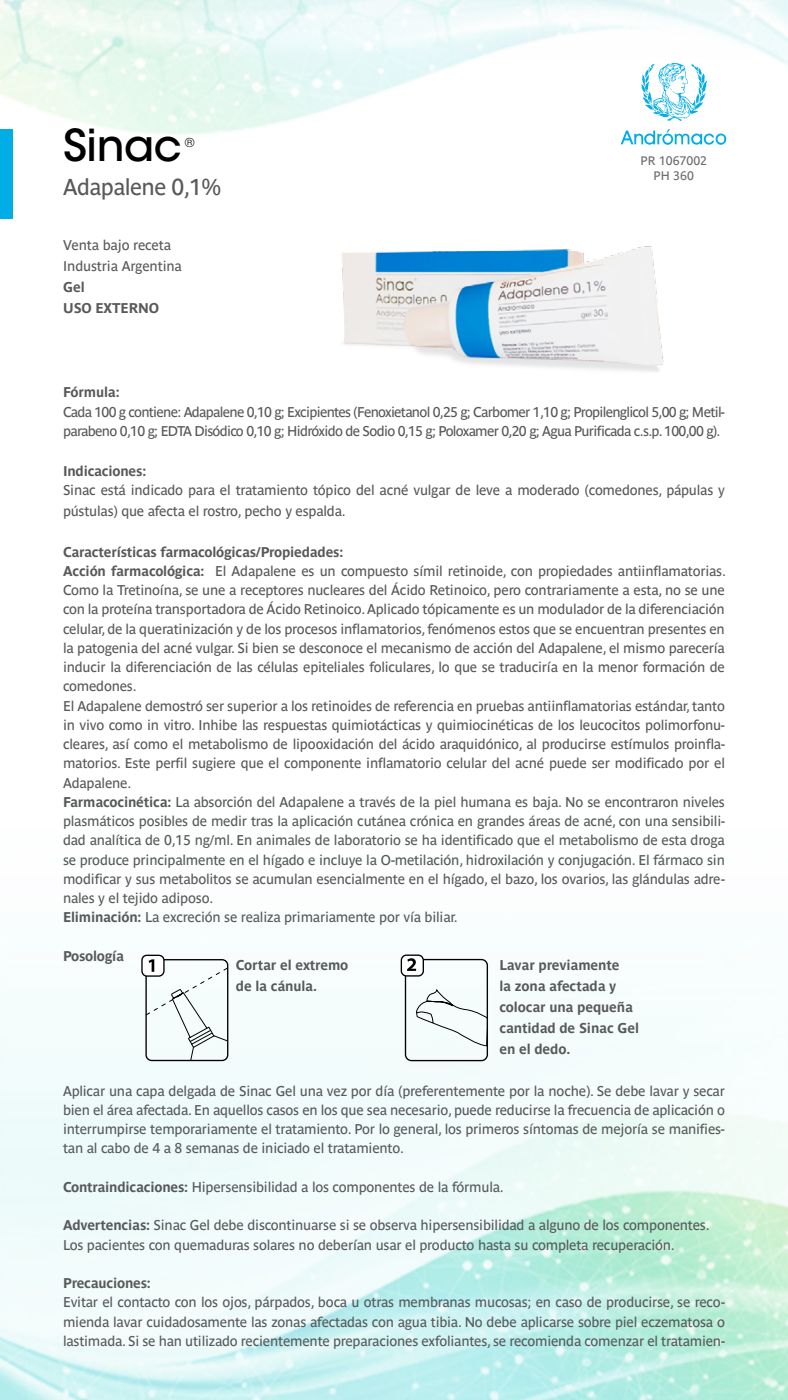
<style>
.page{position:relative;width:788px;height:1400px;background:#fff}
.page>*{position:absolute;margin:0;border:0;box-sizing:border-box;transform-origin:0 0}
.t1{font:500 43.75px "ITC Avant Garde Std";letter-spacing:-.01em;color:#000}
.t2{font:22.75px "Parisine Std";letter-spacing:-.025em;color:#58595b}
.t3{font:14px/19.2px "Parisine Std";letter-spacing:-.015em;color:#58595b}
.t4{font:14px/19.2px "Parisine Std";letter-spacing:-.05em;color:#58595b}
.t5{font:700 14px/21px "Parisine Std";letter-spacing:-.01em;color:#58595b}
.t6{font:12.25px/14.7px "Parisine Std";color:#6d6e71;text-align:center}
.t7{font:12.25px "ITC Avant Garde Std";color:#000}
.s1{font-weight:700}
</style>
<div class="page">
<img style="left:0;top:0;width:788px;height:1400px">
<div style="left:0;top:130px;width:12px;height:89px;background:#00ade7"></div>
<svg style="left:641px;top:63px;width:66px;height:58px"></svg>
<svg style="left:620px;top:129px;width:106px;height:16px"></svg>
<img style="left:274px;top:168px;width:431px;height:261px">
<svg style="left:401px;top:955px;width:22px;height:21px"></svg>
<div style="left:400px;top:955px;width:24px;height:22px;border:1px solid #000;border-radius:5px"></div>
<svg style="left:404px;top:958px;width:84px;height:104px"></svg>
<div style="left:142px;top:955px;width:22px;height:21px;background:#fff;border-radius:5px"></div>
<div style="left:141px;top:955px;width:24px;height:22px;border:1px solid #000;border-radius:5px"></div>
<svg style="left:145px;top:958px;width:84px;height:104px"></svg>
<h1 class="t1" style="left:63px;top:118px;width:120px">Sinac</h1>
<p class="t7" style="left:185px;top:135px;width:11px">®</p>
<h2 class="t2" style="left:63px;top:173px;width:159px">Adapalene 0,1%</h2>
<p class="t3" style="left:63px;top:234px;width:120px;line-height:21px">Venta bajo receta<br>Industria Argentina</p>
<p class="t5" style="left:63px;top:276px;width:97px">Gel<br>USO EXTERNO</p>
<p class="t6" style="left:640px;top:153px;width:68px">PR 1067002<br>PH 360</p>
<p class="t5" style="left:63px;top:382px;width:58px">Fórmula:</p>
<p class="t4" style="left:63px;top:402px;width:663px">Cada 100 g contiene: Adapalene 0,10 g; Excipientes (Fenoxietanol 0,25 g; Carbomer 1,10 g; Propilenglicol 5,00 g; Metil&shy;parabeno 0,10 g; EDTA Disódico 0,10 g; Hidróxido de Sodio 0,15 g; Poloxamer 0,20 g; Agua Purificada c.s.p. 100,00 g).</p>
<p class="t5" style="left:63px;top:461px;width:85px">Indicaciones:</p>
<p class="t3" style="left:63px;top:480px;width:663px;line-height:21px">Sinac está indicado para el tratamiento tópico del acné vulgar de leve a moderado (comedones, pápulas y pústulas) que afecta el rostro, pecho y espalda.</p>
<p class="t3" style="left:63px;top:542px;width:664px"><span class="s1">Características farmacológicas/Propiedades:<br>Acción farmacológica:</span> El Adapalene es un compuesto símil retinoide, con propiedades antiinflamatorias.<br>Como la Tretinoína, se une a receptores nucleares del Ácido Retinoico, pero contrariamente a esta, no se une con la proteína transportadora de Ácido Retinoico. Aplicado tópicamente es un modulador de la diferenciación celular, de la queratinización y de los procesos inflamatorios, fenómenos estos que se encuentran presentes en la patogenia del acné vulgar. Si bien se desconoce el mecanismo de acción del Adapalene, el mismo parecería inducir la diferenciación de las células epiteliales foliculares, lo que se traduciría en la menor formación de comedones.<br>El Adapalene demostró ser superior a los retinoides de referencia en pruebas antiinflamatorias estándar, tanto in vivo como in vitro. Inhibe las respuestas quimiotácticas y quimiocinéticas de los leucocitos polimorfonu&shy;cleares, así como el metabolismo de lipooxidación del ácido araquidónico, al producirse estímulos proinfla&shy;matorios. Este perfil sugiere que el componente inflamatorio celular del acné puede ser modificado por el Adapalene.<br><span class="s1">Farmacocinética:</span> La absorción del Adapalene a través de la piel humana es baja. No se encontraron niveles plasmáticos posibles de medir tras la aplicación cutánea crónica en grandes áreas de acné, con una sensibili&shy;dad analítica de 0,15 ng/ml. En animales de laboratorio se ha identificado que el metabolismo de esta droga se produce principalmente en el hígado e incluye la O-metilación, hidroxilación y conjugación. El fármaco sin modificar y sus metabolitos se acumulan esencialmente en el hígado, el bazo, los ovarios, las glándulas adre&shy;nales y el tejido adiposo.<br><span class="s1">Eliminación:</span> La excreción se realiza primariamente por vía biliar.</p>
<p class="t5" style="left:63px;top:945px;width:63px">Posología</p>
<p class="t5" style="left:499px;top:955px;width:141px">Lavar previamente<br>la zona afectada y colocar una pequeña cantidad de Sinac Gel en el dedo.</p>
<p class="t5" style="left:236px;top:955px;width:114px">Cortar el extremo de la cánula.</p>
<p class="t3" style="left:63px;top:1081px;width:663px;text-align:justify">Aplicar una capa delgada de Sinac Gel una vez por día (preferentemente por la noche). Se debe lavar y secar bien el área afectada. En aquellos casos en los que sea necesario, puede reducirse la frecuencia de aplicación o interrumpirse temporariamente el tratamiento. Por lo general, los primeros síntomas de mejoría se manifies&shy;tan al cabo de 4 a 8 semanas de iniciado el tratamiento.</p>
<p class="t3" style="left:63px;top:1177px;width:442px"><span class="s1">Contraindicaciones:</span> Hipersensibilidad a los componentes de la fórmula.</p>
<p class="t3" style="left:63px;top:1216px;width:648px"><span class="s1">Advertencias:</span> Sinac Gel debe discontinuarse si se observa hipersensibilidad a alguno de los componentes.<br>Los pacientes con quemaduras solares no deberían usar el producto hasta su completa recuperación.</p>
<p class="t5" style="left:63px;top:1273px;width:89px">Precauciones:</p>
<p class="t3" style="left:63px;top:1293px;width:663px;text-align:justify">Evitar el contacto con los ojos, párpados, boca u otras membranas mucosas; en caso de producirse, se reco&shy;mienda lavar cuidadosamente las zonas afectadas con agua tibia. No debe aplicarse sobre piel eczematosa o lastimada. Si se han utilizado recientemente preparaciones exfoliantes, se recomienda comenzar el tratamien-</p>
</div>
